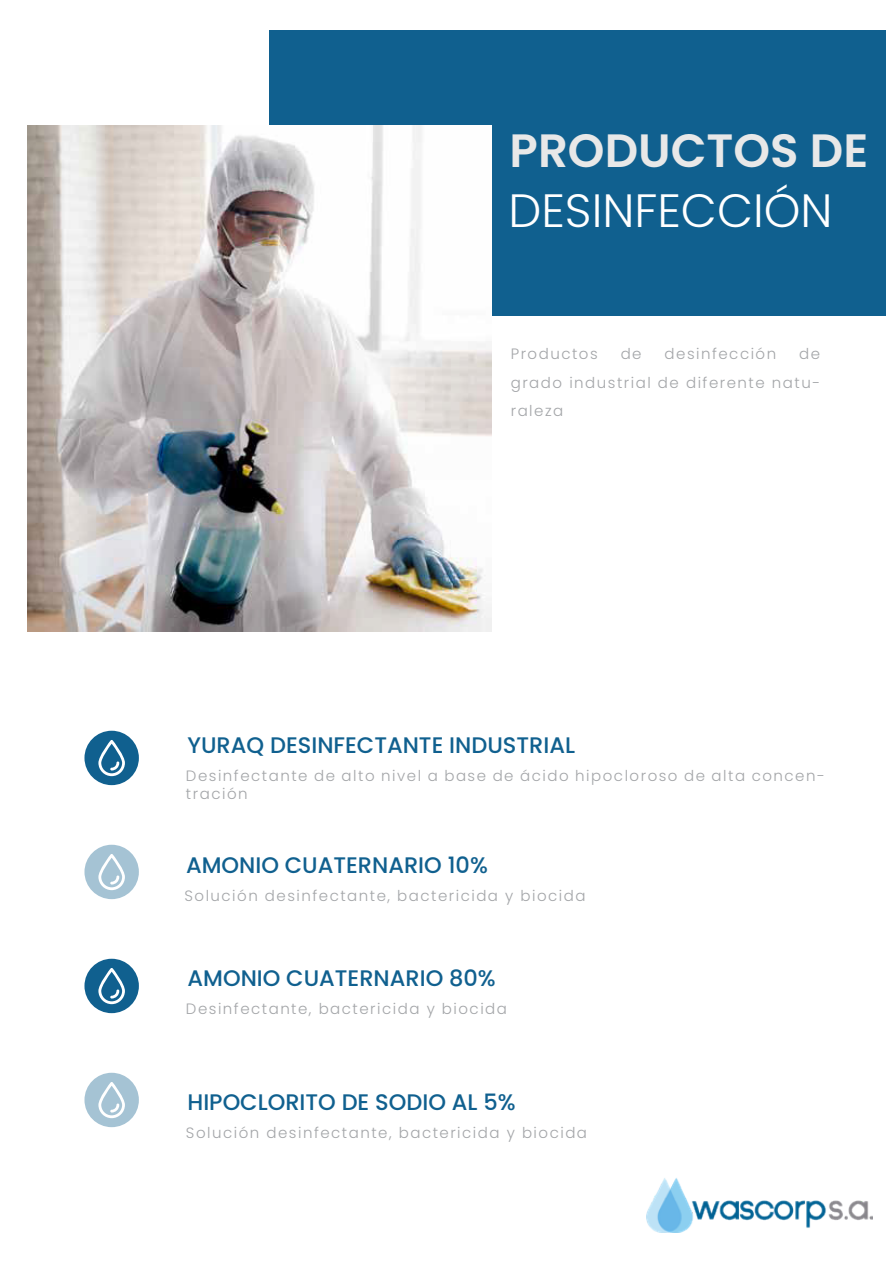
<style>
.page{position:relative;width:893px;height:1263px;background:#fff}
.page>*{position:absolute;margin:0;border:0;box-sizing:border-box;transform-origin:0 0}
.t1{font:300 46.65px "Poppins";color:#fff}
.t2{font:600 46.65px "Poppins";color:#e8e8e8}
.t3{font:500 22.5px "Poppins";color:#10608f}
.t4{font:300 15px/28.5px "Poppins";letter-spacing:.1em;color:#a3a5a8;text-align:justify}
</style>
<div class="page">
<div style="left:270px;top:30px;width:616px;height:286px;background:#10608f"></div>
<img style="left:28px;top:126px;width:463px;height:505px">
<div style="left:84px;top:731px;width:55px;height:54px;background:#10608f;border-radius:50%"></div>
<svg style="left:98px;top:740px;width:27px;height:36px"></svg>
<div style="left:84px;top:845px;width:55px;height:54px;background:#a5c3d4;border-radius:50%"></div>
<svg style="left:92px;top:854px;width:33px;height:41px"></svg>
<div style="left:84px;top:959px;width:55px;height:54px;background:#10608f;border-radius:50%"></div>
<svg style="left:98px;top:968px;width:27px;height:36px"></svg>
<div style="left:84px;top:1073px;width:55px;height:54px;background:#a5c3d4;border-radius:50%"></div>
<svg style="left:92px;top:1082px;width:33px;height:41px"></svg>
<img style="left:646px;top:1178px;width:226px;height:54px">
<h1 class="t2" style="left:510px;top:124px;width:360px">PRODUCTOS DE</h1>
<h1 class="t1" style="left:508px;top:184px;width:326px">DESINFECCIÓN</h1>
<p class="t4" style="left:511px;top:340px;width:88px">Productos</p>
<p class="t4" style="left:621px;top:340px;width:22px">de</p>
<p class="t4" style="left:665px;top:340px;width:113px">desinfección</p>
<p class="t4" style="left:511px;top:340px;width:311px;text-indent:288px">de grado industrial de diferente natu&shy;raleza</p>
<h2 class="t3" style="left:187px;top:732px;width:389px">YURAQ DESINFECTANTE INDUSTRIAL</h2>
<p class="t4" style="left:186px;top:766px;width:640px;line-height:18.6px">Desinfectante de alto nivel a base de ácido hipocloroso de alta concen&shy;tración</p>
<h2 class="t3" style="left:186px;top:852px;width:303px">AMONIO CUATERNARIO 10%</h2>
<p class="t4" style="left:184px;top:882px;width:403px">Solución desinfectante, bactericida y biocida</p>
<h2 class="t3" style="left:187px;top:965px;width:310px">AMONIO CUATERNARIO 80%</h2>
<p class="t4" style="left:186px;top:995px;width:323px">Desinfectante, bactericida y biocida</p>
<h2 class="t3" style="left:187px;top:1088px;width:330px">HIPOCLORITO DE SODIO AL 5%</h2>
<p class="t4" style="left:186px;top:1118px;width:403px">Solución desinfectante, bactericida y biocida</p>
</div>
